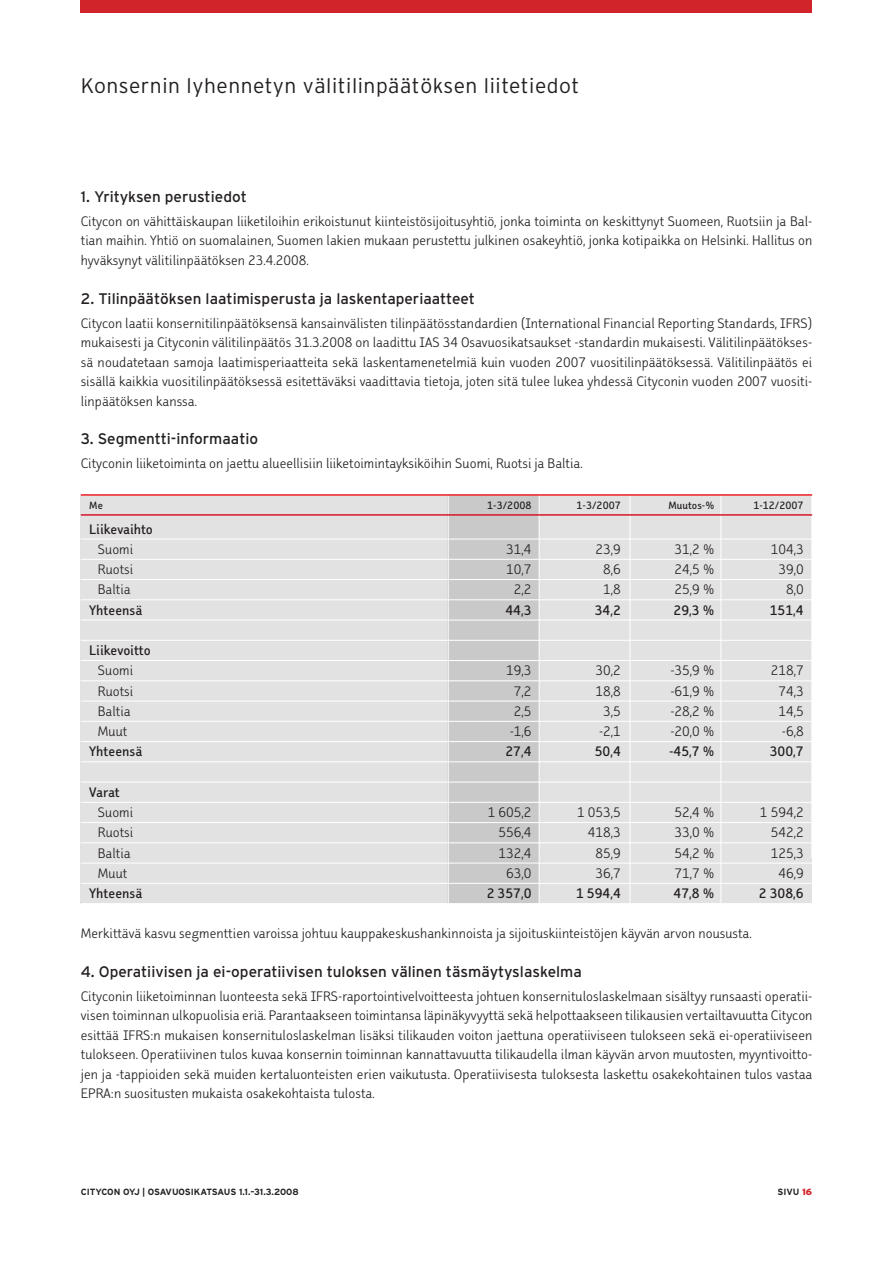
<style>
.page{position:relative;width:893px;height:1263px;background:#fff}
.page>*{position:absolute;margin:0;border:0;box-sizing:border-box;transform-origin:0 0}
.t1{font:300 21px "Interstate";letter-spacing:.025em;color:#231f20}
.t2{font:16.5px/19.5px "Faceplate Sans A Gauge";color:#231f20;text-align:justify}
.t3{font:16.5px "Faceplate Sans C Gauge";color:#231f20}
.t4{font:15.3px "Interstate";color:#231f20}
.t5{font:12.75px "Faceplate Sans C Gauge";color:#231f20}
.t6{font:700 9px "Interstate";color:#231f20}
.s1{font-weight:900;color:#d1232a}
</style>
<div class="page">
<div style="left:81px;top:0;width:731px;height:13px;background:#d1232a"></div>
<div style="left:81px;top:495px;width:731px;height:408px;background:#e3e2e3"></div>
<div style="left:448px;top:495px;width:91px;height:409px;background:#cac9ca"></div>
<hr style="left:720px;top:473px;width:1px;height:790px;background:#fff">
<hr style="left:539px;top:471px;width:1px;height:792px;background:#fff">
<hr style="left:630px;top:471px;width:1px;height:792px;background:#fff">
<hr style="left:811px;top:185px;width:1px;height:673px;background:#fff">
<hr style="left:448px;top:475px;width:1px;height:788px;background:#fff">
<hr style="left:81px;top:494px;width:731px;height:2px;background:#ee1d23">
<hr style="left:81px;top:514px;width:731px;height:2px;background:#d71729">
<hr style="left:81px;top:539px;width:731px;height:1px;background:#fff">
<hr style="left:81px;top:559px;width:731px;height:1px;background:#fff">
<hr style="left:81px;top:579px;width:731px;height:1px;background:#fff">
<hr style="left:81px;top:599px;width:731px;height:1px;background:#fff">
<hr style="left:81px;top:620px;width:731px;height:1px;background:#fff">
<hr style="left:81px;top:640px;width:731px;height:1px;background:#fff">
<hr style="left:81px;top:660px;width:731px;height:1px;background:#fff">
<hr style="left:81px;top:680px;width:731px;height:1px;background:#fff">
<hr style="left:81px;top:701px;width:731px;height:1px;background:#fff">
<hr style="left:81px;top:721px;width:731px;height:1px;background:#fff">
<hr style="left:81px;top:741px;width:731px;height:1px;background:#fff">
<hr style="left:81px;top:761px;width:731px;height:1px;background:#fff">
<hr style="left:81px;top:782px;width:731px;height:1px;background:#fff">
<hr style="left:81px;top:802px;width:731px;height:1px;background:#fff">
<hr style="left:81px;top:822px;width:731px;height:1px;background:#fff">
<hr style="left:81px;top:842px;width:731px;height:1px;background:#fff">
<hr style="left:81px;top:863px;width:731px;height:1px;background:#fff">
<hr style="left:81px;top:883px;width:731px;height:1px;background:#fff">
<hr style="left:81px;top:903px;width:731px;height:1px;background:#fff">
<p class="t1" style="left:81px;top:74px;width:500px">Konsernin lyhennetyn välitilinpäätöksen liitetiedot</p>
<p class="t4" style="left:81px;top:188px;width:168px">1. Yrityksen perustiedot</p>
<p class="t2" style="left:81px;top:211px;width:733px">Citycon on vähittäiskaupan liiketiloihin erikoistunut kiinteistösijoitusyhtiö, jonka toiminta on keskittynyt Suomeen, Ruotsiin ja Bal&shy;tian maihin. Yhtiö on suomalainen, Suomen lakien mukaan perustettu julkinen osakeyhtiö, jonka kotipaikka on Helsinki. Hallitus on hyväksynyt välitilinpäätöksen 23.4.2008.</p>
<p class="t4" style="left:81px;top:290px;width:396px">2. Tilinpäätöksen laatimisperusta ja laskentaperiaatteet</p>
<p class="t2" style="left:81px;top:313px;width:733px">Citycon laatii konsernitilinpäätöksensä kansainvälisten tilinpäätösstandardien (International Financial Reporting Standards, IFRS) mukaisesti ja Cityconin välitilinpäätös 31.3.2008 on laadittu IAS 34 Osavuosikatsaukset -standardin mukaisesti. Välitilinpäätökses&shy;sä noudatetaan samoja laatimisperiaatteita sekä laskentamenetelmiä kuin vuoden 2007 vuositilinpäätöksessä. Välitilinpäätös ei sisällä kaikkia vuositilinpäätöksessä esitettäväksi vaadittavia tietoja, joten sitä tulee lukea yhdessä Cityconin vuoden 2007 vuositi&shy;linpäätöksen kanssa.</p>
<p class="t4" style="left:81px;top:430px;width:179px">3. Segmentti-informaatio</p>
<p class="t2" style="left:81px;top:454px;width:503px">Cityconin liiketoiminta on jaettu alueellisiin liiketoimintayksiköihin Suomi, Ruotsi ja Baltia.</p>
<p class="t5" style="left:89px;top:499px;width:15px">Me</p>
<p class="t5" style="left:487px;top:499px;width:46px">1-3/2008</p>
<p class="t5" style="left:576px;top:499px;width:46px">1-3/2007</p>
<p class="t5" style="left:668px;top:499px;width:48px">Muutos-%</p>
<p class="t5" style="left:753px;top:499px;width:52px">1-12/2007</p>
<p class="t3" style="left:89px;top:520px;width:65px">Liikevaihto</p>
<p class="t2" style="left:98px;top:539px;width:37px">Suomi</p>
<p class="t2" style="left:506px;top:539px;width:27px">31,4</p>
<p class="t2" style="left:596px;top:539px;width:27px">23,9</p>
<p class="t2" style="left:675px;top:539px;width:41px">31,2 %</p>
<p class="t2" style="left:771px;top:539px;width:34px">104,3</p>
<p class="t2" style="left:98px;top:560px;width:37px">Ruotsi</p>
<p class="t2" style="left:506px;top:560px;width:27px">10,7</p>
<p class="t2" style="left:603px;top:560px;width:19px">8,6</p>
<p class="t2" style="left:675px;top:560px;width:41px">24,5 %</p>
<p class="t2" style="left:778px;top:560px;width:27px">39,0</p>
<p class="t2" style="left:98px;top:580px;width:34px">Baltia</p>
<p class="t2" style="left:514px;top:580px;width:19px">2,2</p>
<p class="t2" style="left:603px;top:580px;width:19px">1,8</p>
<p class="t2" style="left:675px;top:580px;width:41px">25,9 %</p>
<p class="t2" style="left:786px;top:580px;width:19px">8,0</p>
<p class="t3" style="left:89px;top:601px;width:55px">Yhteensä</p>
<p class="t3" style="left:505px;top:601px;width:28px">44,3</p>
<p class="t3" style="left:595px;top:601px;width:28px">34,2</p>
<p class="t3" style="left:674px;top:601px;width:42px">29,3 %</p>
<p class="t3" style="left:770px;top:601px;width:35px">151,4</p>
<p class="t3" style="left:89px;top:641px;width:63px">Liikevoitto</p>
<p class="t2" style="left:98px;top:661px;width:37px">Suomi</p>
<p class="t2" style="left:506px;top:661px;width:27px">19,3</p>
<p class="t2" style="left:596px;top:661px;width:27px">30,2</p>
<p class="t2" style="left:670px;top:661px;width:45px">-35,9 %</p>
<p class="t2" style="left:771px;top:661px;width:34px">218,7</p>
<p class="t2" style="left:98px;top:681px;width:37px">Ruotsi</p>
<p class="t2" style="left:514px;top:681px;width:19px">7,2</p>
<p class="t2" style="left:596px;top:681px;width:27px">18,8</p>
<p class="t2" style="left:670px;top:681px;width:45px">-61,9 %</p>
<p class="t2" style="left:778px;top:681px;width:27px">74,3</p>
<p class="t2" style="left:98px;top:701px;width:34px">Baltia</p>
<p class="t2" style="left:514px;top:701px;width:19px">2,5</p>
<p class="t2" style="left:603px;top:701px;width:19px">3,5</p>
<p class="t2" style="left:670px;top:701px;width:45px">-28,2 %</p>
<p class="t2" style="left:778px;top:701px;width:27px">14,5</p>
<p class="t2" style="left:98px;top:721px;width:31px">Muut</p>
<p class="t2" style="left:510px;top:721px;width:23px">-1,6</p>
<p class="t2" style="left:599px;top:721px;width:23px">-2,1</p>
<p class="t2" style="left:670px;top:721px;width:45px">-20,0 %</p>
<p class="t2" style="left:782px;top:721px;width:23px">-6,8</p>
<p class="t3" style="left:89px;top:743px;width:55px">Yhteensä</p>
<p class="t3" style="left:505px;top:743px;width:28px">27,4</p>
<p class="t3" style="left:595px;top:743px;width:28px">50,4</p>
<p class="t3" style="left:669px;top:743px;width:47px">-45,7 %</p>
<p class="t3" style="left:770px;top:743px;width:35px">300,7</p>
<p class="t3" style="left:89px;top:783px;width:32px">Varat</p>
<p class="t2" style="left:98px;top:802px;width:37px">Suomi</p>
<p class="t2" style="left:488px;top:802px;width:45px">1 605,2</p>
<p class="t2" style="left:577px;top:802px;width:45px">1 053,5</p>
<p class="t2" style="left:675px;top:802px;width:41px">52,4 %</p>
<p class="t2" style="left:760px;top:802px;width:45px">1 594,2</p>
<p class="t2" style="left:98px;top:823px;width:37px">Ruotsi</p>
<p class="t2" style="left:499px;top:823px;width:34px">556,4</p>
<p class="t2" style="left:588px;top:823px;width:34px">418,3</p>
<p class="t2" style="left:675px;top:823px;width:41px">33,0 %</p>
<p class="t2" style="left:771px;top:823px;width:34px">542,2</p>
<p class="t2" style="left:98px;top:843px;width:34px">Baltia</p>
<p class="t2" style="left:499px;top:843px;width:34px">132,4</p>
<p class="t2" style="left:596px;top:843px;width:27px">85,9</p>
<p class="t2" style="left:675px;top:843px;width:41px">54,2 %</p>
<p class="t2" style="left:771px;top:843px;width:34px">125,3</p>
<p class="t2" style="left:98px;top:863px;width:31px">Muut</p>
<p class="t2" style="left:506px;top:863px;width:27px">63,0</p>
<p class="t2" style="left:596px;top:863px;width:27px">36,7</p>
<p class="t2" style="left:675px;top:863px;width:41px">71,7 %</p>
<p class="t2" style="left:778px;top:863px;width:27px">46,9</p>
<p class="t3" style="left:89px;top:884px;width:55px">Yhteensä</p>
<p class="t3" style="left:487px;top:884px;width:46px">2 357,0</p>
<p class="t3" style="left:576px;top:884px;width:46px">1 594,4</p>
<p class="t3" style="left:674px;top:884px;width:42px">47,8 %</p>
<p class="t3" style="left:759px;top:884px;width:46px">2 308,6</p>
<p class="t2" style="left:81px;top:923px;width:673px">Merkittävä kasvu segmenttien varoissa johtuu kauppakeskushankinnoista ja sijoituskiinteistöjen käyvän arvon noususta.</p>
<p class="t4" style="left:81px;top:963px;width:503px">4. Operatiivisen ja ei-operatiivisen tuloksen välinen täsmäytyslaskelma</p>
<p class="t2" style="left:81px;top:986px;width:733px">Cityconin liiketoiminnan luonteesta sekä IFRS-raportointivelvoitteesta johtuen konsernituloslaskelmaan sisältyy runsaasti operatii&shy;visen toiminnan ulkopuolisia eriä. Parantaakseen toimintansa läpinäkyvyyttä sekä helpottaakseen tilikausien vertailtavuutta Citycon esittää IFRS:n mukaisen konsernituloslaskelman lisäksi tilikauden voiton jaettuna operatiiviseen tulokseen sekä ei-operatiiviseen tulokseen. Operatiivinen tulos kuvaa konsernin toiminnan kannattavuutta tilikaudella ilman käyvän arvon muutosten, myyntivoitto&shy;jen ja -tappioiden sekä muiden kertaluonteisten erien vaikutusta. Operatiivisesta tuloksesta laskettu osakekohtainen tulos vastaa EPRA:n suositusten mukaista osakekohtaista tulosta.</p>
<p class="t6" style="left:81px;top:1186px;width:219px">CITYCON OYJ | OSAVUOSIKATSAUS 1.1.–31.3.2008</p>
<p class="t6" style="left:777px;top:1186px;width:36px">SIVU <span class="s1">16</span></p>
</div>
